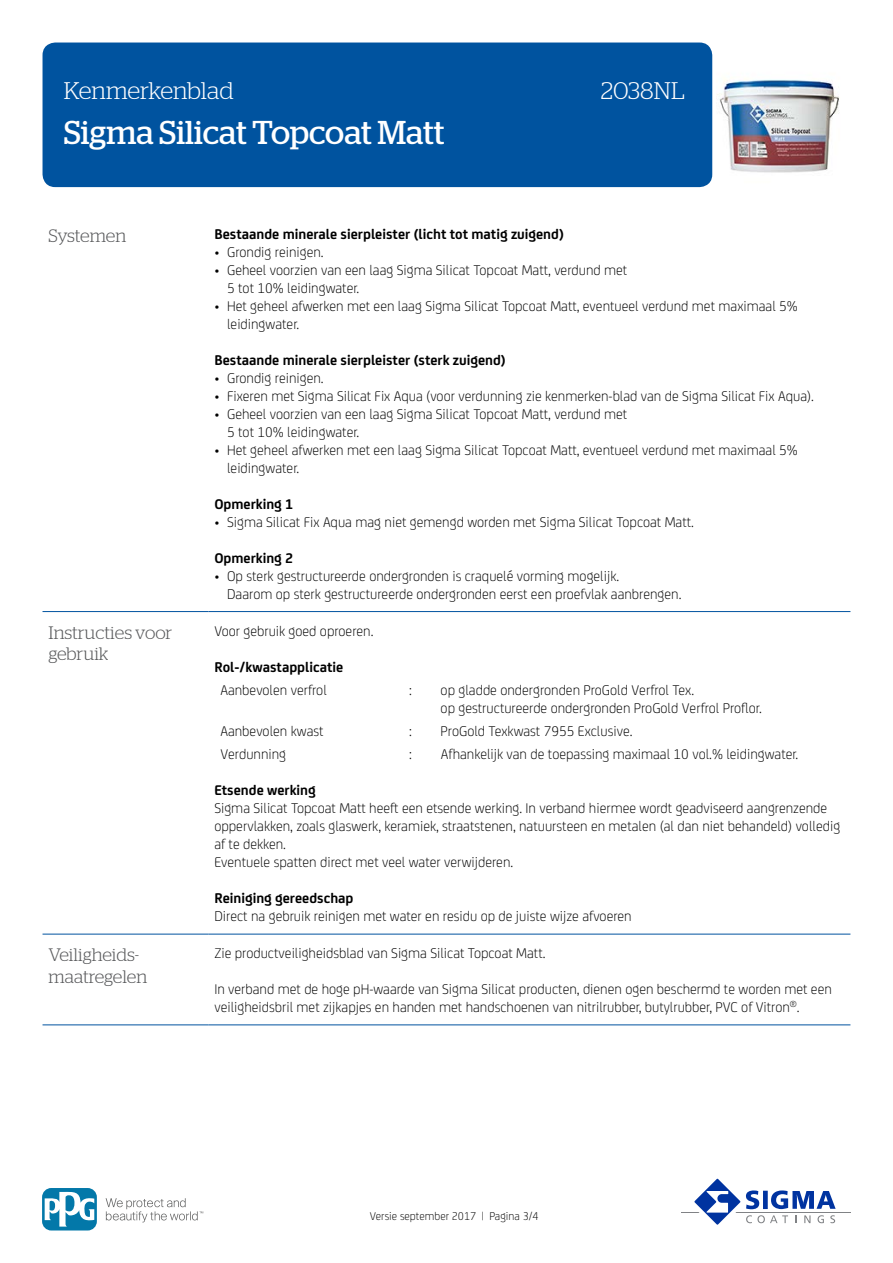
<style>
.page{position:relative;width:893px;height:1263px;background:#fff}
.page>*{position:absolute;margin:0;border:0;box-sizing:border-box;transform-origin:0 0}
.t1{font:33px "Stag";color:#fff}
.t2{font:300 24px "Stag";color:#fff}
.t3{font:300 18px/21.6px "Stag";color:#58595b}
.t4{font:300 15px/18px "FS Joey";color:#000}
.t5{font:700 15px "FS Joey";color:#000}
.t6{font:300 12px "FS Joey";color:#000}
</style>
<div class="page">
<div style="left:43px;top:43px;width:669px;height:144px;background:#00539f;border-radius:13px"></div>
<hr style="left:681px;top:1211px;width:169px;height:1px;background:#808285">
<svg style="left:689px;top:1178px;width:147px;height:47px"></svg>
<svg style="left:106px;top:1198px;width:97px;height:24px"></svg>
<svg style="left:43px;top:1188px;width:54px;height:42px"></svg>
<svg style="left:45px;top:1191px;width:49px;height:35px"></svg>
<hr style="left:43px;top:611px;width:165px;height:1px;background:#00539f">
<hr style="left:208px;top:611px;width:642px;height:1px;background:#00539f">
<hr style="left:43px;top:934px;width:165px;height:1px;background:#00539f">
<hr style="left:208px;top:934px;width:642px;height:1px;background:#00539f">
<hr style="left:43px;top:1024px;width:165px;height:1px;background:#00539f">
<hr style="left:208px;top:1024px;width:642px;height:1px;background:#00539f">
<img style="left:717px;top:79px;width:122px;height:94px">
<h2 class="t2" style="left:64px;top:77px;width:171px">Kenmerkenblad</h2>
<h2 class="t2" style="left:601px;top:77px;width:85px">2038NL</h2>
<h1 class="t1" style="left:64px;top:114px;width:382px">Sigma Silicat Topcoat Matt</h1>
<p class="t3" style="left:49px;top:225px;width:79px">Systemen</p>
<p class="t5" style="left:214px;top:223px;width:351px">Bestaande minerale sierpleister (licht tot matig zuigend)</p>
<p class="t4" style="left:214px;top:242px;width:111px">• Grondig reinigen.</p>
<p class="t4" style="left:227px;top:260px;width:402px;text-indent:-13px">• Geheel voorzien van een laag Sigma Silicat Topcoat Matt, verdund met<br>5 tot 10% leidingwater.</p>
<p class="t4" style="left:227px;top:296px;width:572px;text-indent:-13px">• Het geheel afwerken met een laag Sigma Silicat Topcoat Matt, eventueel verdund met maximaal 5% leidingwater.</p>
<p class="t5" style="left:214px;top:349px;width:293px">Bestaande minerale sierpleister (sterk zuigend)</p>
<p class="t4" style="left:214px;top:368px;width:111px">• Grondig reinigen.</p>
<p class="t4" style="left:214px;top:386px;width:601px">• Fixeren met Sigma Silicat Fix Aqua (voor verdunning zie kenmerken-blad van de Sigma Silicat Fix Aqua).</p>
<p class="t4" style="left:227px;top:404px;width:402px;text-indent:-13px">• Geheel voorzien van een laag Sigma Silicat Topcoat Matt, verdund met<br>5 tot 10% leidingwater.</p>
<p class="t4" style="left:227px;top:440px;width:572px;text-indent:-13px">• Het geheel afwerken met een laag Sigma Silicat Topcoat Matt, eventueel verdund met maximaal 5% leidingwater.</p>
<p class="t5" style="left:214px;top:493px;width:81px">Opmerking 1</p>
<p class="t4" style="left:214px;top:512px;width:481px">• Sigma Silicat Fix Aqua mag niet gemengd worden met Sigma Silicat Topcoat Matt.</p>
<p class="t5" style="left:214px;top:547px;width:81px">Opmerking 2</p>
<p class="t4" style="left:227px;top:566px;width:456px;text-indent:-13px">• Op sterk gestructureerde ondergronden is craquelé vorming mogelijk.<br>Daarom op sterk gestructureerde ondergronden eerst een proefvlak aanbrengen.</p>
<p class="t3" style="left:49px;top:621px;width:125px">Instructies voor gebruik</p>
<p class="t4" style="left:214px;top:621px;width:161px">Voor gebruik goed oproeren.</p>
<p class="t5" style="left:214px;top:655px;width:131px">Rol-/kwastapplicatie</p>
<p class="t4" style="left:220px;top:680px;width:108px">Aanbevolen verfrol</p>
<p class="t4" style="left:409px;top:680px;width:4px">:</p>
<p class="t4" style="left:441px;top:680px;width:323px">op gladde ondergronden ProGold Verfrol Tex.<br>op gestructureerde ondergronden ProGold Verfrol Proflor.</p>
<p class="t4" style="left:220px;top:721px;width:105px">Aanbevolen kwast</p>
<p class="t4" style="left:409px;top:721px;width:4px">:</p>
<p class="t4" style="left:441px;top:721px;width:193px">ProGold Texkwast 7955 Exclusive.</p>
<p class="t4" style="left:220px;top:744px;width:67px">Verdunning</p>
<p class="t4" style="left:409px;top:744px;width:4px">:</p>
<p class="t4" style="left:441px;top:744px;width:359px">Afhankelijk van de toepassing maximaal 10 vol.% leidingwater.</p>
<p class="t5" style="left:214px;top:779px;width:103px">Etsende werking</p>
<p class="t4" style="left:214px;top:798px;width:627px">Sigma Silicat Topcoat Matt heeft een etsende werking. In verband hiermee wordt geadviseerd aangrenzende oppervlakken, zoals glaswerk, keramiek, straatstenen, natuursteen en metalen (al dan niet behandeld) volledig af te dekken.<br>Eventuele spatten direct met veel water verwijderen.</p>
<p class="t5" style="left:214px;top:887px;width:141px">Reiniging gereedschap</p>
<p class="t4" style="left:214px;top:906px;width:419px">Direct na gebruik reinigen met water en residu op de juiste wijze afvoeren</p>
<p class="t3" style="left:49px;top:944px;width:100px">Veiligheids&shy;maatregelen</p>
<p class="t4" style="left:214px;top:943px;width:333px">Zie productveiligheidsblad van Sigma Silicat Topcoat Matt.</p>
<p class="t4" style="left:214px;top:979px;width:619px">In verband met de hoge pH-waarde van Sigma Silicat producten, dienen ogen beschermd te worden met een veiligheidsbril met zijkapjes en handen met handschoenen van nitrilrubber, butylrubber, PVC of Vitron<sup>®</sup>.</p>
<p class="t6" style="left:370px;top:1208px;width:171px">Versie september 2017 | Pagina 3/4</p>
</div>
